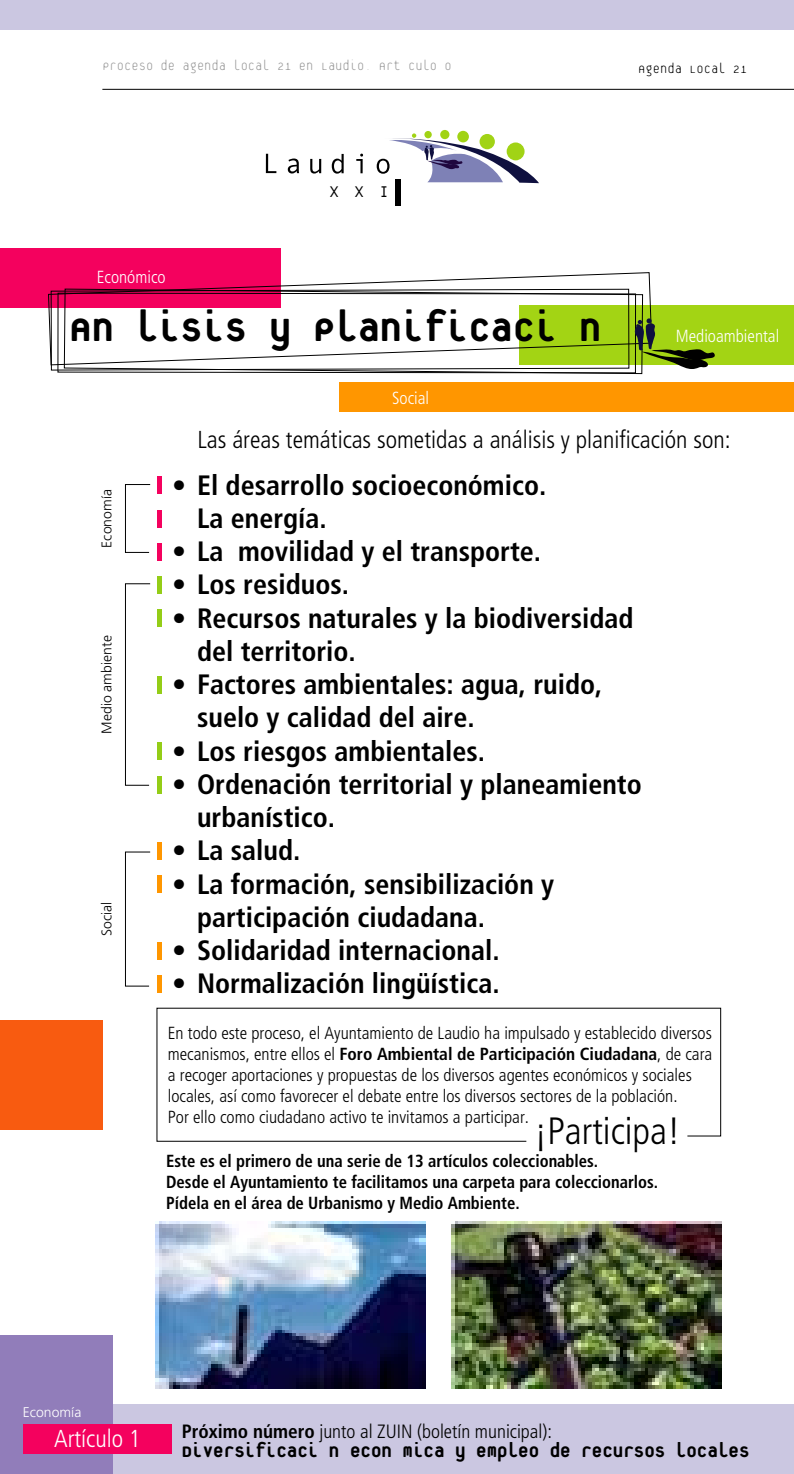
<style>
.page{position:relative;width:794px;height:1474px;background:#fff}
.page>*{position:absolute;margin:0;border:0;box-sizing:border-box;transform-origin:0 0}
.t1{font:800 47.95px "Platelet";color:#000}
.t2{font:300 condensed 37.98px "Frutiger";color:#000}
.t3{font:700 condensed 28px/33.2px "Frutiger";color:#000}
.t4{font:300 condensed 24.5px "Frutiger";color:#000}
.t5{font:300 condensed 24.5px "Frutiger";color:#fff}
.t6{font:800 22.75px "Platelet";color:#000}
.t7{font:300 condensed 19.25px "Frutiger";color:#000}
.t8{font:300 condensed 17.5px/21px "Frutiger";color:#000}
.t9{font:700 condensed 17.5px/21px "Frutiger";color:#000;scale:.95 1}
.t10{font:300 condensed 17.5px "Frutiger";color:#fff}
.t11{font:100 15.75px "Platelet";color:#999}
.t12{font:100 15.75px "Platelet";color:#000}
.t13{font:15.58px "Andale Mono";color:#000}
.t14{font:300 14px "Frutiger";color:#000}
.t15{font:300 14px "Frutiger";color:#fff}
.s1{font-weight:700}
</style>
<div class="page">
<div style="left:0;top:1404px;width:794px;height:69px;background:#cbc7e1"></div>
<div style="left:0;top:1334px;width:112px;height:139px;background:#917dba"></div>
<div style="left:23px;top:1424px;width:149px;height:29px;background:#f4015e"></div>
<hr style="left:102px;top:89px;width:692px;height:1px;background:#000">
<div style="left:0;top:0;width:794px;height:30px;background:#cbc7e1"></div>
<svg style="left:266px;top:154px;width:10px;height:19px"></svg>
<svg style="left:288px;top:158px;width:11px;height:15px"></svg>
<svg style="left:310px;top:159px;width:11px;height:14px"></svg>
<svg style="left:332px;top:154px;width:12px;height:20px"></svg>
<svg style="left:356px;top:154px;width:7px;height:19px"></svg>
<div style="left:395px;top:179px;width:6px;height:26px;background:#000"></div>
<div style="left:440px;top:130px;width:9px;height:9px;background:#a1d315;border-radius:50%"></div>
<svg style="left:457px;top:131px;width:12px;height:11px"></svg>
<svg style="left:377px;top:133px;width:162px;height:50px"></svg>
<div style="left:519px;top:305px;width:275px;height:60px;background:#a3d414"></div>
<div style="left:0;top:248px;width:281px;height:60px;background:#f4015e"></div>
<div style="left:157px;top:476px;width:5px;height:18px;background:#f4015e"></div>
<div style="left:157px;top:576px;width:5px;height:17px;background:#94cd17"></div>
<div style="left:157px;top:609px;width:5px;height:18px;background:#94cd17"></div>
<div style="left:157px;top:676px;width:5px;height:17px;background:#94cd17"></div>
<div style="left:157px;top:742px;width:5px;height:18px;background:#94cd17"></div>
<div style="left:157px;top:775px;width:5px;height:18px;background:#94cd17"></div>
<div style="left:157px;top:510px;width:5px;height:17px;background:#f4015e"></div>
<div style="left:157px;top:842px;width:5px;height:17px;background:#ff9600"></div>
<div style="left:157px;top:875px;width:5px;height:17px;background:#ff9600"></div>
<div style="left:157px;top:975px;width:5px;height:17px;background:#ff9600"></div>
<div style="left:157px;top:942px;width:5px;height:17px;background:#ff9600"></div>
<div style="left:157px;top:543px;width:5px;height:17px;background:#f4015e"></div>
<svg style="left:63px;top:366px;width:580px;height:8px"></svg>
<svg style="left:48px;top:272px;width:604px;height:94px"></svg>
<div style="left:340px;top:382px;width:454px;height:30px;background:#ff9600"></div>
<svg style="left:635px;top:318px;width:80px;height:51px"></svg>
<div style="left:0;top:1020px;width:102px;height:109px;background:#f85b10"></div>
<img style="left:452px;top:1221px;width:269px;height:167px">
<img style="left:156px;top:1221px;width:269px;height:167px">
<svg style="left:156px;top:1007px;width:565px;height:135px"></svg>
<svg style="left:125px;top:484px;width:26px;height:69px"></svg>
<svg style="left:125px;top:583px;width:26px;height:203px"></svg>
<svg style="left:125px;top:851px;width:26px;height:136px"></svg>
<p class="t11" style="left:102px;top:60px;width:351px">Proceso de agenda local 21 en Laudio. Art culo o</p>
<p class="t12" style="left:638px;top:62px;width:111px">Agenda Local 21</p>
<p class="t10" style="left:97px;top:267px;width:70px">Económico</p>
<p class="t13" style="left:329px;top:182px;width:61px">XXI</p>
<h1 class="t1" style="left:70px;top:307px;width:533px">An lisis y Planificaci n</h1>
<p class="t10" style="left:392px;top:388px;width:38px">Social</p>
<p class="t10" style="left:676px;top:326px;width:105px">Medioambiental</p>
<p class="t14" style="left:99px;top:547px;width:60px;rotate:-90deg">Economía</p>
<p class="t14" style="left:99px;top:733px;width:100px;rotate:-90deg">Medio ambiente</p>
<p class="t14" style="left:99px;top:936px;width:36px;rotate:-90deg">Social</p>
<p class="t4" style="left:197px;top:426px;width:535px">Las áreas temáticas sometidas a análisis y planificación son:</p>
<p class="t3" style="left:197px;top:468px;width:351px;text-indent:-25px">• El desarrollo socioeconómico.<br>La energía.</p>
<p class="t3" style="left:172px;top:534px;width:370px">• La movilidad y el transporte.</p>
<p class="t3" style="left:172px;top:568px;width:178px">• Los residuos.</p>
<p class="t3" style="left:197px;top:601px;width:438px;text-indent:-25px">• Recursos naturales y la biodiversidad del territorio.</p>
<p class="t3" style="left:197px;top:667px;width:407px;text-indent:-25px">• Factores ambientales: agua, ruido, suelo y calidad del aire.</p>
<p class="t3" style="left:172px;top:734px;width:314px">• Los riesgos ambientales.</p>
<p class="t3" style="left:197px;top:767px;width:446px;text-indent:-25px">• Ordenación territorial y planeamiento urbanístico.</p>
<p class="t3" style="left:172px;top:834px;width:130px">• La salud.</p>
<p class="t3" style="left:197px;top:867px;width:358px;text-indent:-25px">• La formación, sensibilización y participación ciudadana.</p>
<p class="t3" style="left:172px;top:933px;width:329px">• Solidaridad internacional.</p>
<p class="t3" style="left:172px;top:967px;width:329px">• Normalización lingüística.</p>
<p class="t8" style="left:168px;top:1022px;width:546px">En todo este proceso, el Ayuntamiento de Laudio ha impulsado y establecido diversos mecanismos, entre ellos el <span class="s1">Foro Ambiental de Participación Ciudadana</span>, de cara a recoger aportaciones y propuestas de los diversos agentes económicos y sociales locales, así como favorecer el debate entre los diversos sectores de la población.<br>Por ello como ciudadano activo te invitamos a participar.</p>
<h2 class="t2" style="left:534px;top:1108px;width:148px">¡Participa!</h2>
<p class="t9" style="left:166px;top:1150px;width:519px">Este es el primero de una serie de 13 artículos coleccionables.<br>Desde el Ayuntamiento te facilitamos una carpeta para coleccionarlos.<br>Pídela en el área de Urbanismo y Medio Ambiente.</p>
<p class="t15" style="left:23px;top:1404px;width:60px">Economía</p>
<p class="t5" style="left:54px;top:1424px;width:88px">Artículo 1</p>
<p class="t7" style="left:182px;top:1420px;width:372px"><span class="s1">Próximo número</span> junto al ZUIN (boletín municipal):</p>
<p class="t6" style="left:182px;top:1441px;width:569px">Diversificaci n econ mica y empleo de recursos locales</p>
</div>
